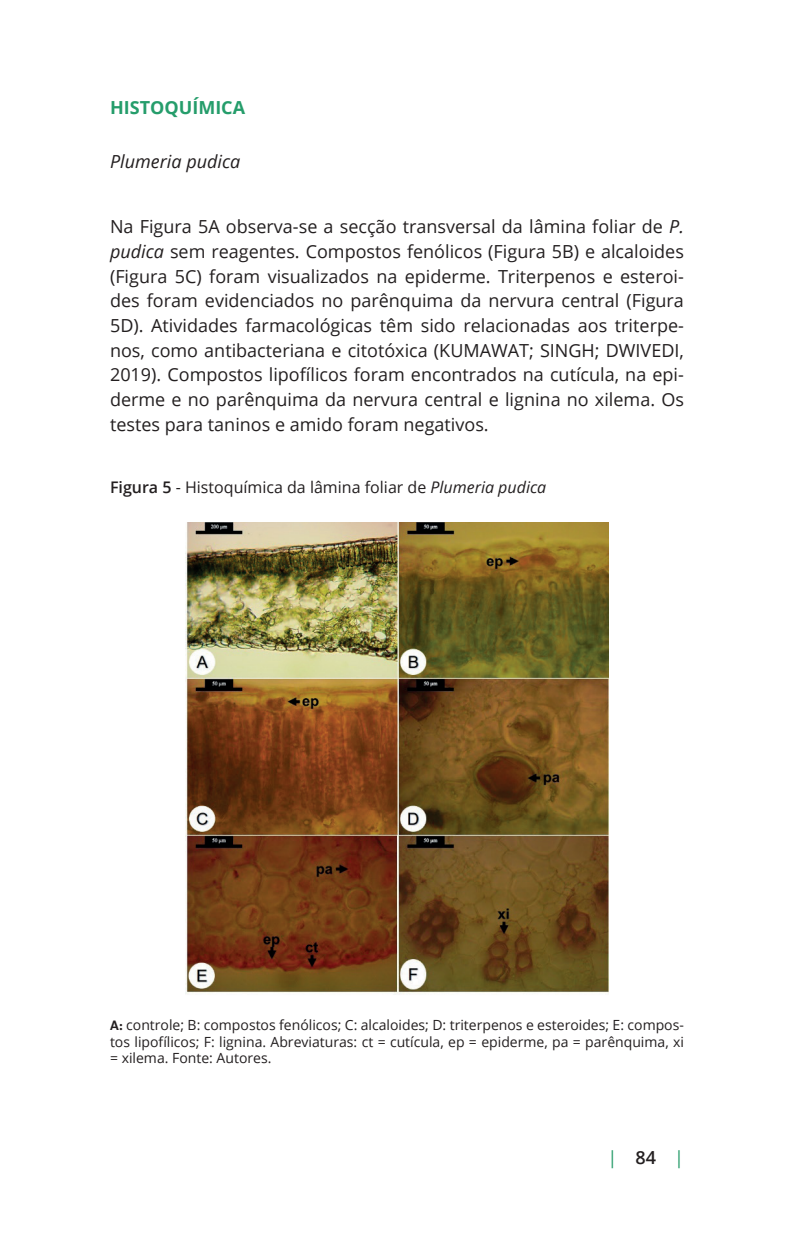
<style>
.page{position:relative;width:794px;height:1248px;background:#fff}
.page>*{position:absolute;margin:0;border:0;box-sizing:border-box;transform-origin:0 0}
.t1{font:18px/24.6px "Open Sans";color:#231f20;text-align:justify}
.t2{font:italic 18px "Open Sans";color:#231f20}
.t3{font:700 18px "Open Sans";color:#259d6b}
.t4{font:18px "Open Sans";color:#289c6a}
.t5{font:16px "Open Sans";color:#231f20}
.t6{font:14px/16.8px "Open Sans";color:#231f20;text-align:justify}
.s1{font-style:italic}
.s2{font-weight:600}
.s3{font-family:"The Sans";font-weight:700}
.s4{font-weight:600;color:#231f20}
</style>
<div class="page">
<img style="left:185px;top:523px;width:424px;height:472px">
<p class="t3" style="left:110px;top:95px;width:137px">HISTOQUÍMICA</p>
<p class="t2" style="left:110px;top:149px;width:132px">Plumeria pudica</p>
<p class="t1" style="left:110px;top:214px;width:575px">Na Figura 5A observa-se a secção transversal da lâmina foliar de <span class="s1">P. pudica</span> sem reagentes. Compostos fenólicos (Figura 5B) e alcaloides (Figura 5C) foram visualizados na epiderme. Triterpenos e esteroi&shy;des foram evidenciados no parênquima da nervura central (Figura 5D). Atividades farmacológicas têm sido relacionadas aos triterpe&shy;nos, como antibacteriana e citotóxica (KUMAWAT; SINGH; DWIVEDI, 2019). Compostos lipofílicos foram encontrados na cutícula, na epi&shy;derme e no parênquima da nervura central e lignina no xilema. Os testes para taninos e amido foram negativos.</p>
<p class="t5" style="left:110px;top:476px;width:438px"><span class="s2">Figura 5</span> - Histoquímica da lâmina foliar de <span class="s1">Plumeria pudica</span></p>
<p class="t6" style="left:110px;top:1015px;width:575px"><span class="s3">A:</span> controle; B: compostos fenólicos; C: alcaloides; D: triterpenos e esteroides; E: compos&shy;tos lipofílicos; F: lignina. Abreviaturas: ct = cutícula, ep = epiderme, pa = parênquima, xi = xilema. Fonte: Autores.</p>
<p class="t4" style="left:607px;top:1145px;width:78px">| <span class="s4">84</span> |</p>
</div>
